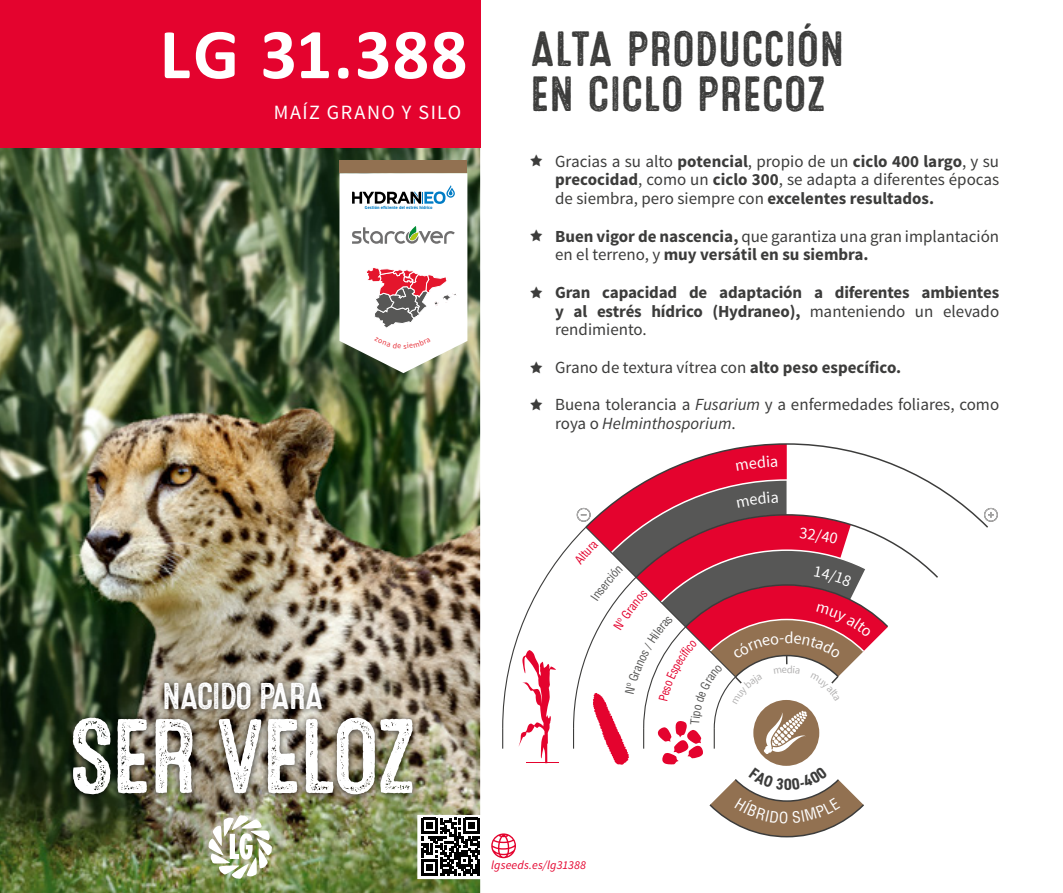
<style>
.page{position:relative;width:1063px;height:893px;background:#fff}
.page>*{position:absolute;margin:0;border:0;box-sizing:border-box;transform-origin:0 0}
.Lista_TOC{font:105.75px "Microbrew Three";letter-spacing:-.05em;color:#fff}
.Variedad{font:700 72px "Calibri";letter-spacing:.02em;color:#fff}
.Lema_variedad{font:49.5px/45px "Microbrew Three";letter-spacing:-.015em;color:#3c3c3b}
.Lista_TOC-2{font:37.35px "Microbrew Three";letter-spacing:-.05em;color:#fff}
.t1{font:20.25px "Source Sans Pro";letter-spacing:.07em;color:#fff}
.Fichas_Listado_prop{font:16.95px/18.8px "Source Sans Pro";color:#3c3c3b;text-align:justify}
.Fichas_Listado_prop-2{font:700 16.95px/18.8px "Source Sans Pro";letter-spacing:-.01em;color:#3c3c3b}
.t2{font:italic 12px "Source Sans Pro";letter-spacing:.01em;color:#e4032e}
.t3{font:700 4.05px "Neo Sans W1 G";letter-spacing:.005em;color:#007cc5}
.s1{font-family:"Star Things";font-size:12px}
.s2{font-weight:700}
.s3{font-family:"Star Things";font-weight:400;font-size:12px}
.s4{font-weight:400}
.s5{font-style:italic}
</style>
<div class="page">
<img style="left:0;top:148px;width:480px;height:745px">
<img style="left:209px;top:815px;width:63px;height:64px">
<div style="left:0;top:0;width:480px;height:148px;background:#e4032e"></div>
<div style="left:340px;top:161px;width:127px;height:12px;background:#927151"></div>
<div style="left:984px;top:508px;width:14px;height:14px;border:1px solid #b3b2b2;border-radius:50%"></div>
<div style="left:66px;top:675px;width:353px;height:127px;background:#000;opacity:.75"></div>
<svg style="left:422px;top:818px;width:57px;height:58px"></svg>
<svg style="left:491px;top:443px;width:503px;height:415px"></svg>
<svg style="left:340px;top:173px;width:127px;height:200px"></svg>
<p class="Variedad" style="left:160px;top:3px;width:309px">LG 31.388</p>
<p class="t1" style="left:274px;top:100px;width:189px">MAÍZ GRANO Y SILO</p>
<p class="t3" style="left:365px;top:205px;width:69px">Gestión eficiente del estrés hídrico</p>
<p class="Lema_variedad" style="left:530px;top:28px;width:317px">ALTA PRODUCCIÓN<br>EN CICLO PRECOZ</p>
<p class="Fichas_Listado_prop" style="left:555px;top:152px;width:446px;text-indent:-26px"><span class="s1">A</span> Gracias a su alto <span class="s2">potencial</span>, propio de un <span class="s2">ciclo 400 largo</span>, y su <span class="s2">precocidad</span>, como un <span class="s2">ciclo 300</span>, se adapta a diferentes épocas de siembra, pero siempre con <span class="s2">excelentes resultados.</span></p>
<p class="Fichas_Listado_prop-2" style="left:555px;top:227px;width:446px;text-indent:-26px"><span class="s3">A</span> Buen vigor de nascencia, <span class="s4">que garantiza una gran implantación en el terreno, y</span> muy versátil en su siembra.</p>
<p class="Fichas_Listado_prop-2" style="left:555px;top:283px;width:446px;text-align:justify;text-indent:-26px"><span class="s3">A</span> Gran capacidad de adaptación a diferentes ambientes y al estrés hídrico (Hydraneo), <span class="s4">manteniendo un elevado rendimiento.</span></p>
<p class="Fichas_Listado_prop" style="left:530px;top:358px;width:373px"><span class="s1">A</span> Grano de textura vítrea con <span class="s2">alto peso específico.</span></p>
<p class="Fichas_Listado_prop" style="left:555px;top:396px;width:446px;text-indent:-26px"><span class="s1">A</span> Buena tolerancia a <span class="s5">Fusarium</span> y a enfermedades foliares, como roya o <span class="s5">Helminthosporium</span>.</p>
<p class="Lista_TOC-2" style="left:162px;top:675px;width:164px">NACIDO PARA</p>
<p class="Lista_TOC" style="left:68px;top:696px;width:350px">SER VELOZ</p>
<p class="t2" style="left:491px;top:858px;width:96px">lgseeds.es/lg31388</p>
</div>
